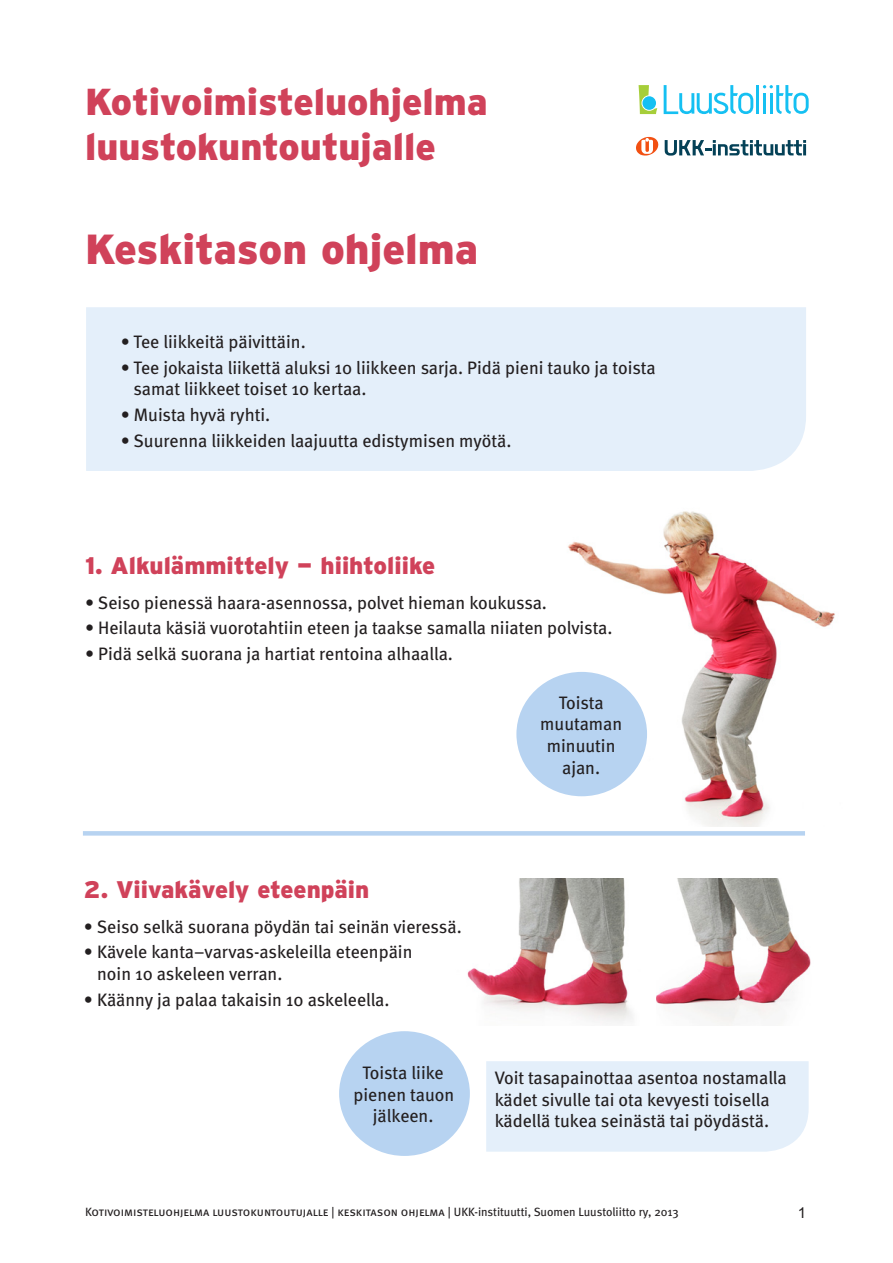
<style>
.page{position:relative;width:893px;height:1263px;background:#fff}
.page>*{position:absolute;margin:0;border:0;box-sizing:border-box;transform-origin:0 0}
.t1{font:900 42px "Interstate";color:#d0425a}
.t2{font:900 37.5px "Interstate";color:#d0425a}
.ots{font:900 24px "Interstate";color:#d0425a}
.leipis{font:18px/21.6px "Meta";color:#231f20}
.pallo{font:18px/21.6px "Meta";color:#231f20;text-align:center}
.leipis-2{font:15px "Arial";color:#231f20}
.pallo-2{font:12px "Meta Book Caps";letter-spacing:-.005em;color:#231f20}
.s1{font-family:"Meta"}
</style>
<div class="page">
<img style="left:656px;top:879px;width:155px;height:147px">
<div style="left:86px;top:307px;width:720px;height:164px;background:#e4effa"></div>
<img style="left:562px;top:511px;width:273px;height:315px">
<img style="left:467px;top:879px;width:166px;height:144px">
<div style="left:83px;top:831px;width:722px;height:5px;background:#b7d3f1"></div>
<div style="left:516px;top:672px;width:131px;height:124px;background:#b7d3f1;border-radius:50%"></div>
<svg style="left:636px;top:137px;width:22px;height:19px"></svg>
<svg style="left:665px;top:140px;width:141px;height:16px"></svg>
<div style="left:486px;top:1061px;width:323px;height:91px;background:#e4effa"></div>
<div style="left:339px;top:1031px;width:131px;height:125px;background:#b7d3f1;border-radius:50%"></div>
<svg style="left:664px;top:85px;width:89px;height:29px"></svg>
<hr style="left:756px;top:85px;width:3px;height:29px;background:#15c0f2">
<svg style="left:763px;top:85px;width:46px;height:29px"></svg>
<svg style="left:639px;top:85px;width:18px;height:29px"></svg>
<div style="left:642px;top:96px;width:14px;height:14px;background:#15c0f2;border-radius:50%"></div>
<p class="t2" style="left:85px;top:80px;width:404px">Kotivoimisteluohjelma</p>
<p class="t2" style="left:85px;top:125px;width:352px">luustokuntoutujalle</p>
<p class="t1" style="left:85px;top:225px;width:395px">Keskitason ohjelma</p>
<p class="leipis" style="left:121px;top:331px;width:186px">• Tee liikkeitä päivittäin.</p>
<p class="leipis" style="left:134px;top:357px;width:524px;text-indent:-13px">• Tee jokaista liikettä aluksi 10 liikkeen sarja. Pidä pieni tauko ja toista samat liikkeet toiset 10 kertaa.</p>
<p class="leipis" style="left:121px;top:404px;width:151px">• Muista hyvä ryhti.</p>
<p class="leipis" style="left:121px;top:430px;width:392px">• Suurenna liikkeiden laajuutta edistymisen myötä.</p>
<p class="ots" style="left:85px;top:552px;width:352px">1. Alkulämmittely — hiihtoliike</p>
<p class="leipis" style="left:85px;top:591px;width:463px">• Seiso pienessä haara-asennossa, polvet hieman koukussa.</p>
<p class="leipis" style="left:85px;top:617px;width:529px">• Heilauta käsiä vuorotahtiin eteen ja taakse samalla niiaten polvista.</p>
<p class="leipis" style="left:85px;top:643px;width:369px">• Pidä selkä suorana ja hartiat rentoina alhaalla.</p>
<p class="pallo" style="left:540px;top:691px;width:83px">Toista muutaman minuutin ajan.</p>
<p class="ots" style="left:84px;top:876px;width:287px">2. Viivakävely eteenpäin</p>
<p class="leipis" style="left:84px;top:915px;width:379px">• Seiso selkä suorana pöydän tai seinän vieressä.</p>
<p class="leipis" style="left:97px;top:941px;width:317px;text-indent:-13px">• Kävele kanta–varvas-askeleilla eteenpäin noin 10 askeleen verran.</p>
<p class="leipis" style="left:84px;top:988px;width:307px">• Käänny ja palaa takaisin 10 askeleella.</p>
<p class="pallo" style="left:354px;top:1062px;width:102px">Toista liike pienen tauon jälkeen.</p>
<p class="leipis" style="left:495px;top:1066px;width:294px">Voit tasapainottaa asentoa nostamalla kädet sivulle tai ota kevyesti toisella kädellä tukea seinästä tai pöydästä.</p>
<p class="pallo-2" style="left:85px;top:1205px;width:595px">Kotivoimisteluohjelma luustokuntoutujalle | keskitason ohjelma | <span class="s1">UKK-instituutti, Suomen Luustoliitto ry, 2013</span></p>
<p class="leipis-2" style="left:798px;top:1202px;width:10px">1</p>
</div>
